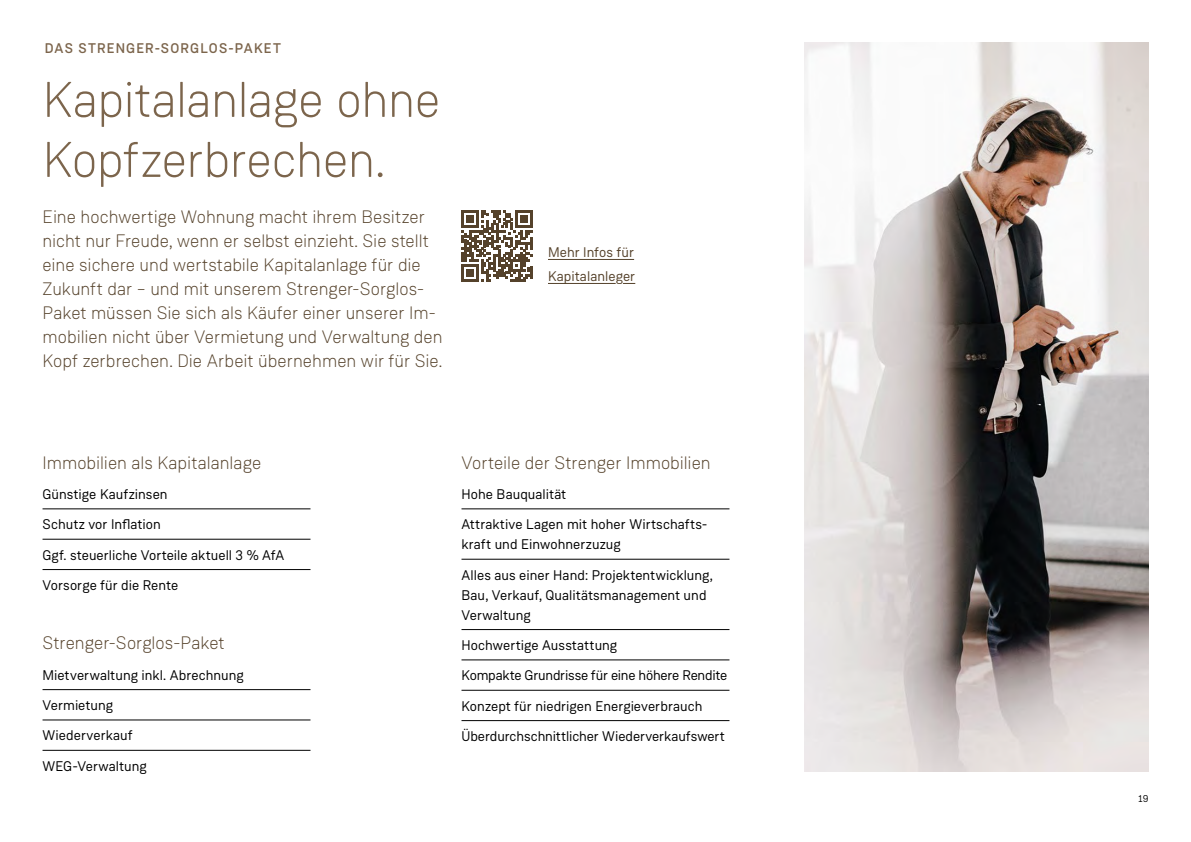
<style>
.page{position:relative;width:1191px;height:842px;background:#fff}
.page>*{position:absolute;margin:0;border:0;box-sizing:border-box;transform-origin:0 0}
.t1{font:300 50px/60px "Weissenhof Grotesk";letter-spacing:-.01em;color:#7c654c}
.t2{font:300 18px/24px "Weissenhof Grotesk";color:#55422b}
.t3{font:14px/30.3px "Weissenhof Grotesk";color:#000}
.t4{font:14px/24px "Weissenhof Grotesk";color:#55422b}
.t5{font:500 14px "Weissenhof Grotesk";letter-spacing:.085em;color:#7c654c}
.t6{font:10px "Weissenhof Grotesk";color:#000}
</style>
<div class="page">
<img style="left:805px;top:43px;width:343px;height:728px">
<hr style="left:43px;top:508px;width:267px;height:1px;background:#000">
<hr style="left:43px;top:539px;width:267px;height:1px;background:#000">
<hr style="left:43px;top:569px;width:267px;height:1px;background:#000">
<hr style="left:43px;top:689px;width:267px;height:1px;background:#000">
<hr style="left:43px;top:720px;width:267px;height:1px;background:#000">
<hr style="left:43px;top:750px;width:267px;height:1px;background:#000">
<hr style="left:548px;top:259px;width:86px;height:1px;background:#55422b">
<hr style="left:548px;top:283px;width:67px;height:1px;background:#55422b">
<svg style="left:623px;top:283px;width:12px;height:1px"></svg>
<svg style="left:461px;top:210px;width:71px;height:71px"></svg>
<hr style="left:461px;top:508px;width:268px;height:1px;background:#000">
<hr style="left:461px;top:559px;width:268px;height:1px;background:#000">
<hr style="left:461px;top:629px;width:268px;height:1px;background:#000">
<hr style="left:461px;top:659px;width:268px;height:1px;background:#000">
<hr style="left:461px;top:690px;width:268px;height:1px;background:#000">
<hr style="left:461px;top:720px;width:268px;height:1px;background:#000">
<p class="t5" style="left:45px;top:40px;width:238px">DAS STRENGER-SORGLOS-PAKET</p>
<h1 class="t1" style="left:43px;top:69px;width:399px">Kapitalanlage ohne<br>Kopfzerbrechen.</h1>
<p class="t2" style="left:43px;top:205px;width:402px">Eine hochwertige Wohnung macht ihrem Besitzer nicht nur Freude, wenn er selbst einzieht. Sie stellt eine sichere und wertstabile Kapitalanlage für die Zukunft dar – und mit unserem Strenger-Sorglos-Paket müssen Sie sich als Käufer einer unserer Im&shy;mobilien nicht über Vermietung und Verwaltung den Kopf zerbrechen. Die Arbeit übernehmen wir für Sie.</p>
<p class="t4" style="left:548px;top:241px;width:89px">Mehr Infos für<br>Kapitalanleger</p>
<p class="t2" style="left:43px;top:450px;width:220px">Immobilien als Kapitalanlage</p>
<p class="t3" style="left:43px;top:479px;width:243px">Günstige Kaufzinsen<br>Schutz vor Inflation<br>Ggf. steuerliche Vorteile aktuell 3 % AfA<br>Vorsorge für die Rente</p>
<p class="t2" style="left:43px;top:631px;width:184px">Strenger-Sorglos-Paket</p>
<p class="t3" style="left:43px;top:660px;width:203px">Mietverwaltung inkl. Abrechnung<br>Vermietung<br>Wiederverkauf<br>WEG-Verwaltung</p>
<p class="t2" style="left:461px;top:450px;width:251px">Vorteile der Strenger Immobilien</p>
<p class="t3" style="left:461px;top:479px;width:247px">Hohe Bauqualität<br>Attraktive Lagen mit hoher Wirtschafts-</p>
<p class="t3" style="left:461px;top:529px;width:253px">kraft und Einwohnerzuzug<br>Alles aus einer Hand: Projektentwicklung,</p>
<p class="t3" style="left:461px;top:585px;width:246px;line-height:20px">Bau, Verkauf, Qualitätsmanagement und<br>Verwaltung</p>
<p class="t3" style="left:461px;top:630px;width:267px">Hochwertige Ausstattung<br>Kompakte Grundrisse für eine höhere Rendite Konzept für niedrigen Energieverbrauch Überdurchschnittlicher Wiederverkaufswert</p>
<p class="t6" style="left:1138px;top:792px;width:12px">19</p>
</div>
